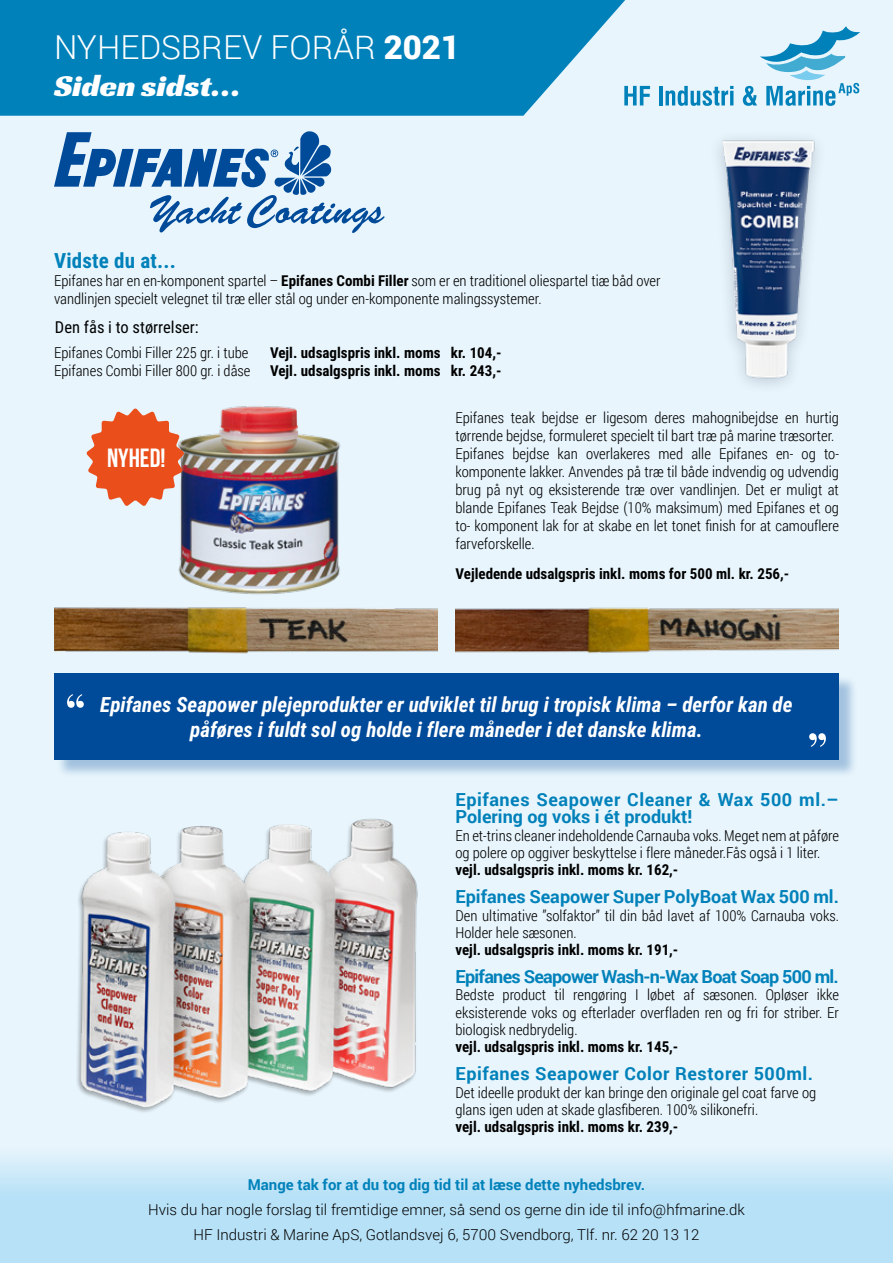
<style>
.page{position:relative;width:893px;height:1263px;background:#e8f5fc}
.page>*{position:absolute;margin:0;border:0;box-sizing:border-box;transform-origin:0 0}
.t1{font:54px "Playfair Display";color:#fff}
.t2{font:300 33px "Roboto";color:#fff}
.t3{font:31.5px "Racing Sans One";color:#fff}
.t4{font:700 26.4px "Bebas Neue";color:#fff}
.t5{font:italic 700 21px "Roboto Condensed";color:#fff}
.t6{font:700 21px "Roboto Condensed";letter-spacing:.01em;color:#0081ba}
.t7{font:700 18px/17.1px "Roboto";letter-spacing:.03em;color:#0081ba}
.t8{font:700 18px "Roboto";letter-spacing:-.04em;color:#0081ba}
.t9{font:700 18px "Roboto";color:#0081ba}
.t10{font:16.5px "Roboto Condensed";color:#000}
.t11{font:300 15px/18px "Roboto Condensed";color:#000}
.t12{font:700 15px "Roboto Condensed";color:#000}
.t13{font:300 15px/24.8px "Roboto";color:#000;text-align:center}
.t14{font:700 15px "Roboto";color:#0081ba}
.s1{font-weight:900}
.s2{font-weight:700}
</style>
<div class="page">
<svg style="left:0;top:0;width:636px;height:116px;background:#158bc0"></svg>
<svg style="left:624px;top:86px;width:26px;height:19px"></svg>
<hr style="left:659px;top:86px;width:3px;height:19px;background:#0081ba">
<svg style="left:665px;top:86px;width:68px;height:20px"></svg>
<hr style="left:730px;top:91px;width:3px;height:14px;background:#0081ba">
<svg style="left:743px;top:86px;width:14px;height:20px"></svg>
<svg style="left:766px;top:83px;width:93px;height:23px"></svg>
<svg style="left:760px;top:26px;width:100px;height:46px"></svg>
<svg style="left:790px;top:70px;width:35px;height:10px"></svg>
<svg style="left:0;top:1158px;width:893px;height:105px;background:#bde3f7"></svg>
<svg style="left:54px;top:131px;width:330px;height:102px"></svg>
<div style="left:56px;top:675px;width:802px;height:103px;background:#004a9a;opacity:.3"></div>
<div style="left:54px;top:673px;width:785px;height:86px;background:#004a9a"></div>
<img style="left:719px;top:139px;width:98px;height:246px">
<img style="left:178px;top:406px;width:163px;height:189px">
<svg style="left:86px;top:408px;width:98px;height:98px"></svg>
<img style="left:77px;top:818px;width:341px;height:291px">
<img style="left:54px;top:607px;width:383px;height:47px">
<img style="left:455px;top:607px;width:383px;height:46px">
<h2 class="t2" style="left:54px;top:25px;width:408px">NYHEDSBREV FORÅR <span class="s1">2021</span></h2>
<h3 class="t3" style="left:54px;top:65px;width:188px">Siden sidst…</h3>
<h3 class="t6" style="left:54px;top:246px;width:123px">Vidste du at...</h3>
<p class="t11" style="left:54px;top:272px;width:608px">Epifanes har en en-komponent spartel – <span class="s2">Epifanes Combi Filler</span> som er en traditionel oliespartel tiæ båd over vandlinjen specielt velegnet til træ eller stål og under en-komponente malingssystemer.</p>
<p class="t10" style="left:55px;top:316px;width:145px">Den fås i to størrelser:</p>
<p class="t11" style="left:54px;top:343px;width:196px">Epifanes Combi Filler 225 gr. i tube</p>
<p class="t12" style="left:270px;top:342px;width:233px">Vejl. udsaglspris inkl. moms kr. 104,-</p>
<p class="t11" style="left:54px;top:361px;width:198px">Epifanes Combi Filler 800 gr. i dåse</p>
<p class="t12" style="left:270px;top:360px;width:233px">Vejl. udsalgspris inkl. moms kr. 243,-</p>
<h3 class="t4" style="left:107px;top:443px;width:60px">NYHED!</h3>
<p class="t11" style="left:455px;top:408px;width:385px">Epifanes teak bejdse er ligesom deres mahognibejdse en hurtig tørrende bejdse, formuleret specielt til bart træ på marine træsorter.<br>Epifanes bejdse kan overlakeres med alle Epifanes en- og to&shy;komponente lakker. Anvendes på træ til både indvendig og udvendig brug på nyt og eksisterende træ over vandlinjen. Det er muligt at blande Epifanes Teak Bejdse (10% maksimum) med Epifanes et og to- komponent lak for at skabe en let tonet finish for at camouflere farveforskelle.</p>
<p class="t12" style="left:455px;top:563px;width:335px">Vejledende udsalgspris inkl. moms for 500 ml. kr. 256,-</p>
<h1 class="t1" style="left:64px;top:679px;width:24px">“</h1>
<h3 class="t5" style="left:100px;top:690px;width:694px">Epifanes Seapower plejeprodukter er udviklet til brug i tropisk klima – derfor kan de</h3>
<h3 class="t5" style="left:190px;top:715px;width:514px">påføres i fuldt sol og holde i flere måneder i det danske klima.</h3>
<h1 class="t1" style="left:829px;top:762px;width:24px;rotate:-180deg">“</h1>
<p class="t7" style="left:455px;top:791px;width:385px">Epifanes Seapower Cleaner &amp; Wax 500 ml.–<br>Polering og voks i ét produkt!</p>
<p class="t11" style="left:455px;top:826px;width:385px;line-height:17.2px">En et-trins cleaner indeholdende Carnauba voks. Meget nem at påføre og polere op oggiver beskyttelse i flere måneder.Fås også i 1 liter.</p>
<p class="t12" style="left:455px;top:859px;width:224px">vejl. udsalgspris inkl. moms kr. 162,-</p>
<p class="t9" style="left:455px;top:884px;width:385px">Epifanes Seapower Super PolyBoat Wax 500 ml.</p>
<p class="t11" style="left:455px;top:906px;width:385px;line-height:17.1px">Den ultimative ”solfaktor” til din båd lavet af 100% Carnauba voks.<br>Holder hele sæsonen.</p>
<p class="t12" style="left:455px;top:939px;width:224px">vejl. udsalgspris inkl. moms kr. 191,-</p>
<p class="t8" style="left:455px;top:964px;width:385px">Epifanes Seapower Wash-n-Wax Boat Soap 500 ml.</p>
<p class="t11" style="left:455px;top:986px;width:385px;line-height:17.1px;text-align:justify">Bedste product til rengøring I løbet af sæsonen. Opløser ikke eksisterende voks og efterlader overfladen ren og fri for striber. Er biologisk nedbrydelig.</p>
<p class="t12" style="left:455px;top:1036px;width:224px">vejl. udsalgspris inkl. moms kr. 145,-</p>
<p class="t7" style="left:455px;top:1065px;width:359px">Epifanes Seapower Color Restorer 500ml.</p>
<p class="t11" style="left:455px;top:1083px;width:362px;line-height:17.1px">Det ideelle produkt der kan bringe den originale gel coat farve og glans igen uden at skade glasfiberen. 100% silikonefri.</p>
<p class="t12" style="left:455px;top:1116px;width:224px">vejl. udsalgspris inkl. moms kr. 239,-</p>
<p class="t14" style="left:248px;top:1174px;width:399px">Mange tak for at du tog dig tid til at læse dette nyhedsbrev.</p>
<p class="t13" style="left:148px;top:1197px;width:598px">Hvis du har nogle forslag til fremtidige emner, så send os gerne din ide til info@hfmarine.dk<br>HF Industri &amp; Marine ApS, Gotlandsvej 6, 5700 Svendborg, Tlf. nr. 62 20 13 12</p>
</div>
